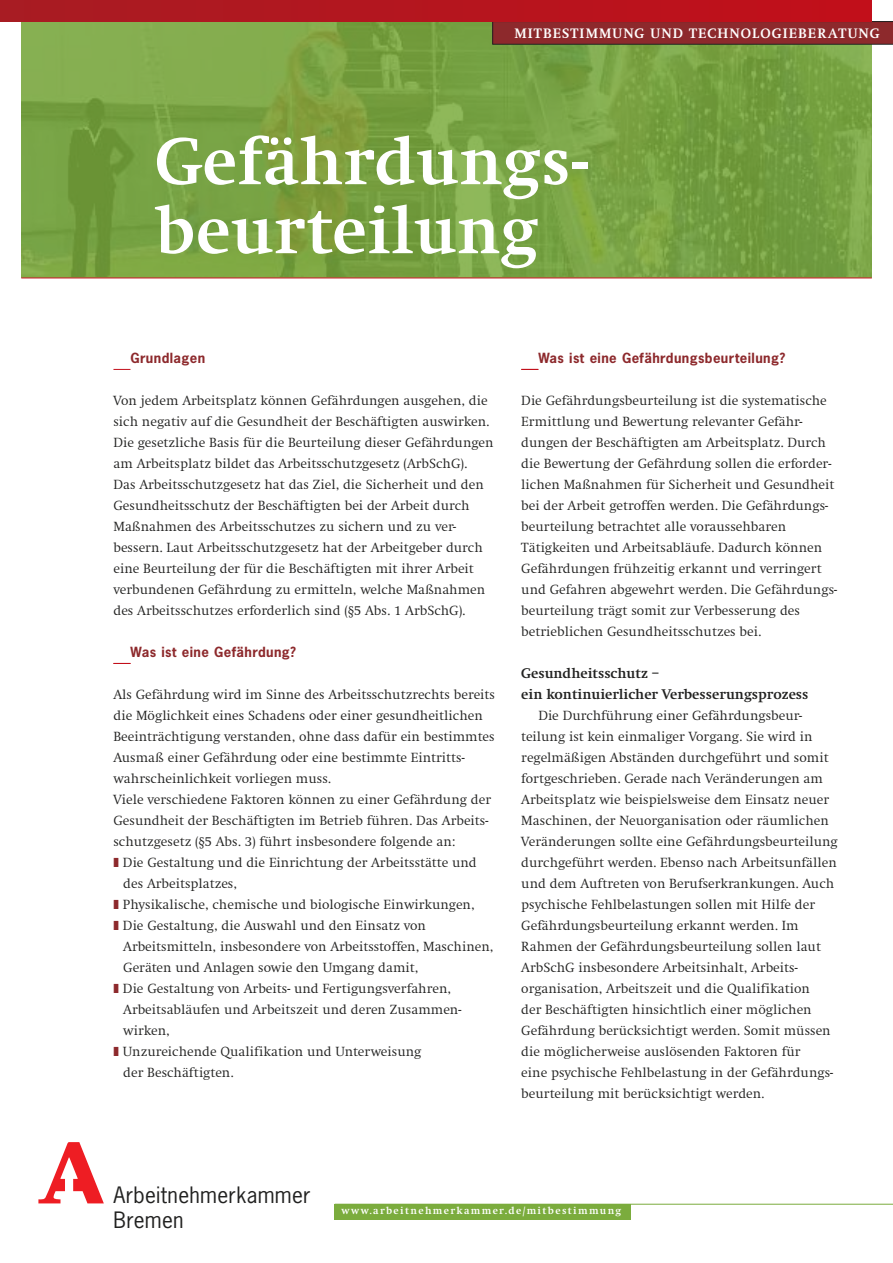
<style>
.page{position:relative;width:893px;height:1263px;background:#fff}
.page>*{position:absolute;margin:0;border:0;box-sizing:border-box;transform-origin:0 0}
.t1{font:700 69px/69px "Swift";letter-spacing:.01em;color:#fff}
.t2{font:21.3px/24.8px "News Gothic";letter-spacing:.015em;color:#222221}
.t3{font:700 14.55px/21px "Swift";color:#222221}
.t4{font:700 14.25px "Swift";letter-spacing:.08em;color:#fff}
.t5{font:300 13.8px/21px "Swift";color:#222221}
.t6{font:700 13.2px "News Gothic";letter-spacing:.03em;color:#8d292c}
.t7{font:700 10.5px "Swift";letter-spacing:.13em;color:#fff}
.s1{color:#8d292c}
</style>
<div class="page">
<svg style="left:521px;top:369px;width:17px;height:1px"></svg>
<div style="left:21px;top:0;width:851px;height:277px;background:#7bac3d;opacity:.85"></div>
<svg style="left:38px;top:1142px;width:66px;height:61px"></svg>
<svg style="left:113px;top:369px;width:17px;height:1px"></svg>
<svg style="left:113px;top:663px;width:17px;height:1px"></svg>
<svg style="left:492px;top:21px;width:401px;height:24px"></svg>
<hr style="left:21px;top:278px;width:851px;height:1px;background:#c20f1a">
<div style="left:0;top:0;width:872px;height:21px;background:#b5151e"></div>
<hr style="left:335px;top:1204px;width:558px;height:1px;background:#7bac3d">
<div style="left:335px;top:1204px;width:296px;height:15px;background:#7bac3d"></div>
<p class="t4" style="left:514px;top:24px;width:366px">MITBESTIMMUNG UND TECHNOLOGIEBERATUNG</p>
<h1 class="t1" style="left:155px;top:126px;width:435px">Gefährdungs&shy;beurteilung</h1>
<p class="t6" style="left:130px;top:350px;width:76px">Grundlagen</p>
<p class="t5" style="left:113px;top:389px;width:382px">Von jedem Arbeitsplatz können Gefährdungen ausgehen, die sich negativ auf die Gesundheit der Beschäftigten auswirken.<br>Die gesetzliche Basis für die Beurteilung dieser Gefährdungen am Arbeitsplatz bildet das Arbeitsschutzgesetz (ArbSchG).<br>Das Arbeitsschutzgesetz hat das Ziel, die Sicherheit und den Gesundheitsschutz der Beschäftigten bei der Arbeit durch Maßnahmen des Arbeitsschutzes zu sichern und zu ver&shy;bessern. Laut Arbeitsschutzgesetz hat der Arbeitgeber durch eine Beurteilung der für die Beschäftigten mit ihrer Arbeit verbundenen Gefährdung zu ermitteln, welche Maßnahmen des Arbeitsschutzes erforderlich sind (§5 Abs. 1 ArbSchG).</p>
<p class="t6" style="left:130px;top:644px;width:167px">Was ist eine Gefährdung?</p>
<p class="t5" style="left:113px;top:683px;width:383px">Als Gefährdung wird im Sinne des Arbeitsschutzrechts bereits</p>
<p class="t5" style="left:113px;top:704px;width:371px">die Möglichkeit eines Schadens oder einer gesundheitlichen</p>
<p class="t5" style="left:113px;top:725px;width:383px">Beeinträchtigung verstanden, ohne dass dafür ein bestimmtes</p>
<p class="t5" style="left:113px;top:746px;width:353px">Ausmaß einer Gefährdung oder eine bestimmte Eintritts-</p>
<p class="t5" style="left:113px;top:767px;width:219px">wahrscheinlichkeit vorliegen muss.</p>
<p class="t5" style="left:113px;top:788px;width:379px">Viele verschiedene Faktoren können zu einer Gefährdung der</p>
<p class="t5" style="left:113px;top:809px;width:376px">Gesundheit der Beschäftigten im Betrieb führen. Das Arbeits-</p>
<p class="t5" style="left:113px;top:830px;width:343px">schutzgesetz (§5 Abs. 3) führt insbesondere folgende an:</p>
<p class="t5" style="left:113px;top:851px;width:365px"><span class="s1">❚</span> Die Gestaltung und die Einrichtung der Arbeitsstätte und</p>
<p class="t5" style="left:123px;top:872px;width:115px">des Arbeitsplatzes,</p>
<p class="t5" style="left:113px;top:893px;width:363px"><span class="s1">❚</span> Physikalische, chemische und biologische Einwirkungen,</p>
<p class="t5" style="left:113px;top:914px;width:314px"><span class="s1">❚</span> Die Gestaltung, die Auswahl und den Einsatz von</p>
<p class="t5" style="left:123px;top:935px;width:372px">Arbeitsmitteln, insbesondere von Arbeitsstoffen, Maschinen,</p>
<p class="t5" style="left:123px;top:956px;width:297px">Geräten und Anlagen sowie den Umgang damit,</p>
<p class="t5" style="left:113px;top:977px;width:339px"><span class="s1">❚</span> Die Gestaltung von Arbeits- und Fertigungsverfahren,</p>
<p class="t5" style="left:123px;top:998px;width:340px">Arbeitsabläufen und Arbeitszeit und deren Zusammen-</p>
<p class="t5" style="left:123px;top:1019px;width:48px">wirken,</p>
<p class="t5" style="left:113px;top:1040px;width:309px"><span class="s1">❚</span> Unzureichende Qualifikation und Unterweisung</p>
<p class="t5" style="left:123px;top:1061px;width:112px">der Beschäftigten.</p>
<p class="t6" style="left:538px;top:350px;width:248px">Was ist eine Gefährdungsbeurteilung?</p>
<p class="t5" style="left:521px;top:389px;width:317px">Die Gefährdungsbeurteilung ist die systematische Ermittlung und Bewertung relevanter Gefähr&shy;dungen der Beschäftigten am Arbeitsplatz. Durch die Bewertung der Gefährdung sollen die erforder&shy;lichen Maßnahmen für Sicherheit und Gesundheit bei der Arbeit getroffen werden. Die Gefährdungs&shy;beurteilung betrachtet alle voraussehbaren Tätigkeiten und Arbeitsabläufe. Dadurch können Gefährdungen frühzeitig erkannt und verringert und Gefahren abgewehrt werden. Die Gefährdungs&shy;beurteilung trägt somit zur Verbesserung des betrieblichen Gesundheitsschutzes bei.</p>
<p class="t3" style="left:521px;top:662px;width:289px">Gesundheitsschutz –<br>ein kontinuierlicher Verbesserungsprozess</p>
<p class="t5" style="left:521px;top:704px;width:318px;text-indent:17px">Die Durchführung einer Gefährdungsbeur&shy;teilung ist kein einmaliger Vorgang. Sie wird in regelmäßigen Abständen durchgeführt und somit fortgeschrieben. Gerade nach Veränderungen am Arbeitsplatz wie beispielsweise dem Einsatz neuer Maschinen, der Neuorganisation oder räumlichen Veränderungen sollte eine Gefährdungsbeurteilung durchgeführt werden. Ebenso nach Arbeitsunfällen und dem Auftreten von Berufserkrankungen. Auch psychische Fehlbelastungen sollen mit Hilfe der Gefährdungsbeurteilung erkannt werden. Im Rahmen der Gefährdungsbeurteilung sollen laut ArbSchG insbesondere Arbeitsinhalt, Arbeits&shy;organisation, Arbeitszeit und die Qualifikation<br>der Beschäftigten hinsichtlich einer möglichen Gefährdung berücksichtigt werden. Somit müssen die möglicherweise auslösenden Faktoren für<br>eine psychische Fehlbelastung in der Gefährdungs&shy;beurteilung mit berücksichtigt werden.</p>
<h2 class="t2" style="left:114px;top:1184px;width:199px">Arbeitnehmerkammer<br>Bremen</h2>
<p class="t7" style="left:342px;top:1204px;width:281px">www.arbeitnehmerkammer.de/mitbestimmung</p>
</div>
